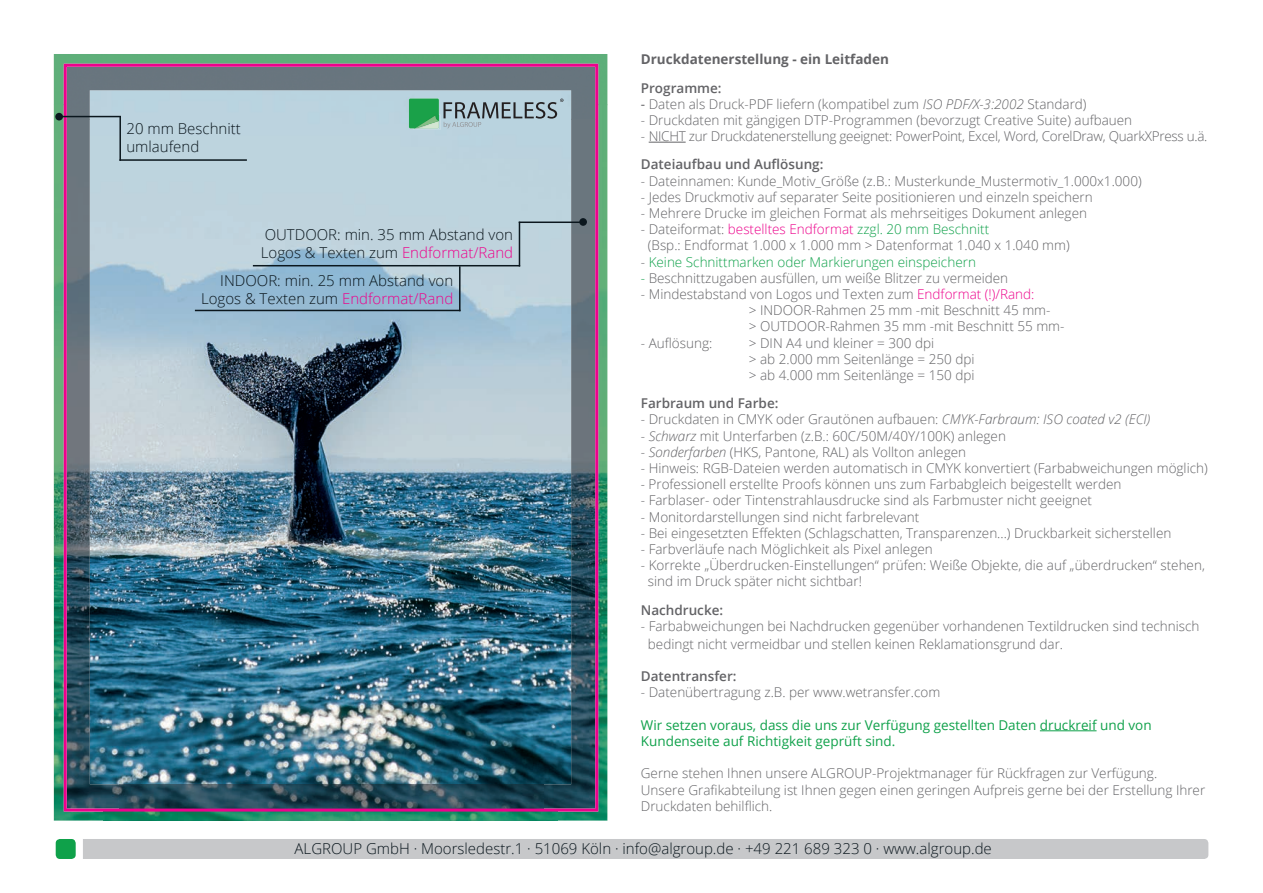
<style>
.page{position:relative;width:1263px;height:893px;background:#fff}
.page>*{position:absolute;margin:0;border:0;box-sizing:border-box;transform-origin:0 0}
.t1{font:300 15px/18px "Open Sans";color:#0b171e}
.t2{font:300 13.5px/16.2px "Open Sans";color:#636366}
.t3{font:13.5px/16.2px "Open Sans";color:#0fa14a}
.t4{font:300 13.5px "Open Sans";letter-spacing:-.02em;color:#636366}
.t5{font:600 13.5px "Open Sans";color:#636366}
.t6{font:300 13.5px "Open Sans";color:#0fa14a}
.t7{font:700 13.5px "Open Sans";color:#636366}
.s1{font-weight:400}
.s2{font-style:italic}
.s3{color:#ed028c}
.s4{color:#0fa14a}
.s5{color:#636366}
</style>
<div class="page">
<hr style="left:649px;top:142px;width:37px;height:1px;background:#636366">
<hr style="left:1040px;top:730px;width:56px;height:1px;background:#0fa14a">
<div style="left:73px;top:839px;width:1135px;height:20px;background:#c7c8ca;border-radius:4px"></div>
<svg style="left:55px;top:839px;width:28px;height:20px"></svg>
<div style="left:56px;top:839px;width:20px;height:20px;background:#0fa14a;border-radius:4px"></div>
<img style="left:54px;top:54px;width:553px;height:50px">
<img style="left:54px;top:104px;width:49px;height:716px">
<img style="left:557px;top:104px;width:50px;height:716px">
<img style="left:103px;top:811px;width:454px;height:9px">
<img style="left:64px;top:64px;width:534px;height:747px">
<hr style="left:519px;top:222px;width:62px;height:1px;background:#0b171e">
<div style="left:579px;top:218px;width:8px;height:8px;background:#0b171e;border-radius:50%"></div>
<hr style="left:253px;top:265px;width:267px;height:1px;background:#0b171e">
<hr style="left:195px;top:310px;width:265px;height:1px;background:#0b171e">
<hr style="left:459px;top:266px;width:1px;height:45px;background:#0b171e">
<hr style="left:519px;top:222px;width:1px;height:44px;background:#0b171e">
<hr style="left:119px;top:159px;width:128px;height:2px;background:#0b171e">
<hr style="left:119px;top:116px;width:2px;height:45px;background:#0b171e">
<div style="left:55px;top:113px;width:8px;height:8px;background:#0b171e;border-radius:50%"></div>
<hr style="left:59px;top:116px;width:62px;height:1px;background:#0b171e">
<div style="left:409px;top:99px;width:30px;height:29px;background:#1aa149"></div>
<img style="left:414px;top:128px;width:26px;height:2px">
<svg style="left:416px;top:99px;width:147px;height:29px;background:#8eb1ad"></svg>
<p class="t7" style="left:641px;top:50px;width:250px">Druckdatenerstellung - ein Leitfaden</p>
<p class="t5" style="left:641px;top:78px;width:82px">Programme:</p>
<p class="t2" style="left:641px;top:95px;width:447px"><span class="s1">-</span> Daten als Druck-PDF liefern (kompatibel zum <span class="s2">ISO PDF/X-3:2002</span> Standard)</p>
<p class="t2" style="left:641px;top:112px;width:493px">- Druckdaten mit gängigen DTP-Programmen (bevorzugt Creative Suite) aufbauen</p>
<p class="t4" style="left:641px;top:127px;width:568px">- NICHT zur Druckdatenerstellung geeignet: PowerPoint, Excel, Word, CorelDraw, QuarkXPress u.ä.</p>
<p class="t5" style="left:641px;top:155px;width:184px">Dateiaufbau und Auflösung:</p>
<p class="t2" style="left:641px;top:172px;width:502px">- Dateinnamen: Kunde_Motiv_Größe (z.B.: Musterkunde_Mustermotiv_1.000x1.000)</p>
<p class="t2" style="left:641px;top:188px;width:453px">- Jedes Druckmotiv auf separater Seite positionieren und einzeln speichern</p>
<p class="t2" style="left:641px;top:205px;width:448px">- Mehrere Drucke im gleichen Format als mehrseitiges Dokument anlegen</p>
<p class="t2" style="left:648px;top:221px;width:423px;text-indent:-7px">- Dateiformat: <span class="s3">bestelltes Endformat</span> <span class="s4">zzgl. 20 mm Beschnitt<br></span>(Bsp.: Endformat 1.000 x 1.000 mm &gt; Datenformat 1.040 x 1.040 mm)</p>
<p class="t6" style="left:641px;top:252px;width:337px"><span class="s5">-</span> Keine Schnittmarken oder Markierungen einspeichern</p>
<p class="t2" style="left:641px;top:269px;width:369px"><span class="s4">-</span> Beschnittzugaben ausfüllen, um weiße Blitzer zu vermeiden</p>
<p class="t2" style="left:749px;top:286px;width:317px;text-indent:-108px">- Mindestabstand von Logos und Texten zum <span class="s3">Endformat (!)/Rand:<br></span>&gt; INDOOR-Rahmen 25 mm -mit Beschnitt 45 mm-<br>&gt; OUTDOOR-Rahmen 35 mm -mit Beschnitt 55 mm-</p>
<p class="t2" style="left:641px;top:334px;width:73px">- Auflösung:</p>
<p class="t2" style="left:749px;top:334px;width:227px">&gt; DIN A4 und kleiner = 300 dpi<br>&gt; ab 2.000 mm Seitenlänge = 250 dpi &gt; ab 4.000 mm Seitenlänge = 150 dpi</p>
<p class="t5" style="left:641px;top:394px;width:139px">Farbraum und Farbe:</p>
<p class="t2" style="left:641px;top:411px;width:511px">- Druckdaten in CMYK oder Grautönen aufbauen: <span class="s2">CMYK-Farbraum: ISO coated v2 (ECI)</span></p>
<p class="t2" style="left:641px;top:427px;width:367px">- <span class="s2">Schwarz</span> mit Unterfarben (z.B.: 60C/50M/40Y/100K) anlegen</p>
<p class="t2" style="left:641px;top:443px;width:327px">- <span class="s2">Sonderfarben</span> (HKS, Pantone, RAL) als Vollton anlegen</p>
<p class="t2" style="left:641px;top:460px;width:568px">- Hinweis: RGB-Dateien werden automatisch in CMYK konvertiert (Farbabweichungen möglich)</p>
<p class="t2" style="left:641px;top:476px;width:482px"><span class="s2">-</span> Professionell erstellte Proofs können uns zum Farbabgleich beigestellt werden</p>
<p class="t2" style="left:641px;top:492px;width:453px">- Farblaser- oder Tintenstrahlausdrucke sind als Farbmuster nicht geeignet</p>
<p class="t2" style="left:641px;top:508px;width:280px">- Monitordarstellungen sind nicht farbrelevant</p>
<p class="t2" style="left:641px;top:524px;width:532px">- Bei eingesetzten Effekten (Schlagschatten, Transparenzen...) Druckbarkeit sicherstellen</p>
<p class="t2" style="left:641px;top:541px;width:293px">- Farbverläufe nach Möglichkeit als Pixel anlegen</p>
<p class="t2" style="left:648px;top:557px;width:558px;text-indent:-7px">- Korrekte „Überdrucken-Einstellungen“ prüfen: Weiße Objekte, die auf „überdrucken“ stehen, sind im Druck später nicht sichtbar!</p>
<p class="t5" style="left:641px;top:600px;width:84px">Nachdrucke:</p>
<p class="t2" style="left:648px;top:616px;width:553px;line-height:18px;text-indent:-7px">- Farbabweichungen bei Nachdrucken gegenüber vorhandenen Textildrucken sind technisch bedingt nicht vermeidbar und stellen keinen Reklamationsgrund dar.</p>
<p class="t5" style="left:641px;top:667px;width:97px">Datentransfer:</p>
<p class="t2" style="left:641px;top:684px;width:301px">- Datenübertragung z.B. per www.wetransfer.com</p>
<p class="t3" style="left:641px;top:716px;width:512px">Wir setzen voraus, dass die uns zur Verfügung gestellten Daten druckreif und von<br>Kundenseite auf Richtigkeit geprüft sind.</p>
<p class="t2" style="left:641px;top:765px;width:566px">Gerne stehen Ihnen unsere ALGROUP-Projektmanager für Rückfragen zur Verfügung.<br>Unsere Grafikabteilung ist Ihnen gegen einen geringen Aufpreis gerne bei der Erstellung Ihrer<br>Druckdaten behilflich.</p>
<p class="t1" style="left:295px;top:839px;width:699px">ALGROUP GmbH · Moorsledestr.1 · 51069 Köln · info@algroup.de · +49 221 689 323 0 · www.algroup.de</p>
<p class="t1" style="left:126px;top:119px;width:116px">20 mm Beschnitt umlaufend</p>
<p class="t1" style="left:261px;top:226px;width:254px">OUTDOOR: min. 35 mm Abstand von<br>Logos &amp; Texten zum <span class="s3">Endformat/Rand</span></p>
<p class="t1" style="left:201px;top:271px;width:254px;text-align:right">INDOOR: min. 25 mm Abstand von<br>Logos &amp; Texten zum <span class="s3">Endformat/Rand</span></p>
</div>
